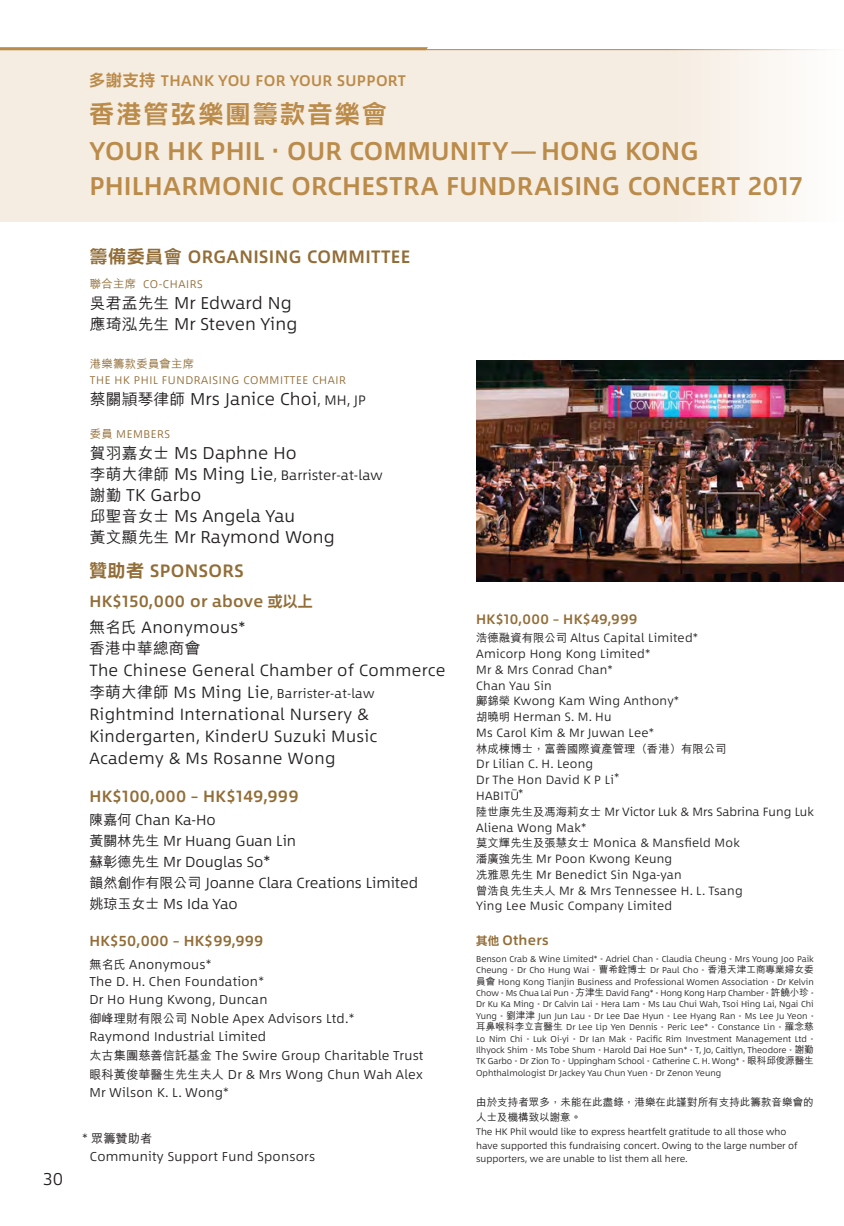
<style>
.page{position:relative;width:844px;height:1226px;background:#fff}
.page>*{position:absolute;margin:0;border:0;box-sizing:border-box;transform-origin:0 0}
.t1{font:500 26.25px/35px "Between 1";letter-spacing:.01em;color:#bb8b4a}
.t2{font:700 24.5px "Aktiv Hei Hant";letter-spacing:.115em;color:#bb8b4a}
.t3{font:500 18.38px "Between 1";letter-spacing:.02em;color:#926d37}
.t4{font:300 17.5px/21px "Between 1";letter-spacing:.01em;color:#231f20}
.t5{font:700 17.5px "Aktiv Hei Hant";color:#926d37}
.t6{font:300 16.62px/21.9px "Between 1";letter-spacing:.02em;color:#231f20}
.t7{font:500 16.62px/25.4px "Between 1";letter-spacing:.02em;color:#926d37}
.t8{font:500 15.75px "Between 1";letter-spacing:.02em;color:#bb8b4a}
.t9{font:500 15.75px "M Hei";letter-spacing:.01em;color:#231f20}
.t10{font:300 14.88px/21px "Between 1";color:#231f20}
.t11{font:500 14.88px "Between 1";letter-spacing:.02em;color:#926d37}
.t12{font:300 14px "Between 1";letter-spacing:.01em;color:#231f20}
.t13{font:500 14px "Between 1";letter-spacing:.02em;color:#926d37}
.t14{font:300 13.12px/17.5px "Between 1";letter-spacing:.02em;color:#231f20}
.t15{font:300 12.25px/15.8px "Between 1";letter-spacing:.02em;color:#231f20}
.t16{font:500 12.25px "M Hei";color:#231f20}
.t17{font:300 11.38px "Between 1";letter-spacing:.05em;color:#926d37}
.t18{font:500 11.38px "M Hei";color:#231f20}
.t19{font:500 11.38px "M Hei";letter-spacing:.02em;color:#926d37}
.t20{font:500 10.5px/14px "M Hei";letter-spacing:.005em;color:#231f20}
.t21{font:300 9.62px/13.1px "Between 1";color:#231f20}
.t22{font:300 8.75px/11.4px "Between 1";color:#231f20;text-align:justify}
.s1{font-family:"Aktiv Hei Hant";font-weight:700}
.s2{font-family:"Aktiv Hei Hant";font-weight:700;font-size:24.5px}
.s3{font-family:"Aktiv Hei Hant";font-weight:700;font-size:17.5px}
.s4{font-family:"M Hei";font-weight:500}
.s5{font-family:"M Hei";font-weight:500;font-size:15.75px}
.s6{font-family:"Noto Sans CJ Ktc";font-weight:600;font-size:15.75px}
.s7{font-size:14px}
.s8{font-size:17.5px}
.s9{font-family:"Between 1";font-weight:500;font-size:18.38px}
.s10{font-family:"Aktiv Hei Hant";font-weight:700;font-size:14.88px}
.s11{font-family:"M Hei";font-size:15.75px;color:#231f20}
.s12{font-weight:300;color:#231f20}
.s13{font-weight:400;font-size:15.75px;color:#231f20}
.s14{font-size:16.62px}
.s15{font-family:"M Hei";font-weight:500;font-size:14px}
.s16{font-weight:400;font-size:15.75px}
.s17{font-family:"Noto Sans CJ Ktc";font-weight:600;font-size:14px}
.s18{font-family:"M Hei";font-weight:500;font-size:12.25px}
.s19{font-family:"Between 1";font-weight:300;font-size:13.12px}
.s20{font-family:"M Hei";font-weight:500;font-size:11.38px}
.s21{font-family:"Aktiv Hei Hant";font-weight:700;font-size:11.38px}
.s22{color:#939598}
.s23{font-family:"M Hei";font-weight:500;font-size:9.62px}
</style>
<div class="page">
<svg style="left:511px;top:789px;width:6px;height:11px"></svg>
<img style="left:476px;top:360px;width:367px;height:221px">
<div style="left:0;top:50px;width:843px;height:172px;background:#f6ede2"></div>
<svg style="left:0;top:47px;width:428px;height:2px"></svg>
<hr style="left:0;top:49px;width:843px;height:1px;background:#bb8b4a">
<h3 class="t8" style="left:89px;top:71px;width:278px"><span class="s1">多謝支持</span> THANK YOU FOR YOUR SUPPO</h3>
<h3 class="t8" style="left:388px;top:71px;width:20px">RT</h3>
<h2 class="t2" style="left:89px;top:99px;width:298px">香港管弦樂團籌款音樂會</h2>
<h1 class="t1" style="left:89px;top:133px;width:714px">YOUR HK PHIL<span class="s2">．</span>OUR COMMUNITY— HO NG KONG<br>PHILHARMONIC ORCHESTRA FUNDRAISING CONCERT 2017</h1>
<h3 class="t4" style="left:43px;top:1167px;width:21px">30</h3>
<h3 class="t3" style="left:90px;top:245px;width:322px"><span class="s3">籌備委員會</span> ORGANISING COMMITTEE</h3>
<h3 class="t17" style="left:90px;top:276px;width:81px"><span class="s4">聯合主席</span> Co-chairs</h3>
<h3 class="t4" style="left:90px;top:292px;width:209px"><span class="s5">吳君孟先生</span> Mr Edward Ng<span class="s5">應琦泓先生</span> Mr Steven Ying</h3>
<h3 class="t19" style="left:90px;top:358px;width:106px">港樂籌款委員會主席</h3>
<h3 class="t17" style="left:90px;top:373px;width:58px">The HK Phil</h3>
<h3 class="t17" style="left:162px;top:373px;width:23px">Fundraising</h3>
<h3 class="t17" style="left:243px;top:373px;width:24px">Committee</h3>
<h3 class="t17" style="left:312px;top:373px;width:15px">Chair</h3>
<h3 class="t4" style="left:90px;top:388px;width:277px"><span class="s5">蔡關</span><span class="s6">頴</span><span class="s5">琴律師</span> Mrs Janice Choi<span class="s7">, MH, JP</span></h3>
<h3 class="t17" style="left:90px;top:427px;width:45px"><span class="s4">委員</span> Members</h3>
<h3 class="t4" style="left:90px;top:442px;width:208px"><span class="s5">賀羽嘉女士</span> Ms Daphne Ho</h3>
<h3 class="t12" style="left:90px;top:466px;width:294px"><span class="s5">李萌大律師</span> <span class="s8">Ms Ming Lie</span>, Barrister-at-law</h3>
<h3 class="t4" style="left:90px;top:484px;width:246px"><span class="s5">謝勤</span> TK Garbo<br><span class="s5">邱聖音女士</span> Ms Angela Yau<br><span class="s5">黃文顯先生</span> Mr Raymond Wong</h3>
<h3 class="t5" style="left:89px;top:560px;width:73px">贊助者 <span class="s9">SPO</span></h3>
<h3 class="t3" style="left:185px;top:559px;width:60px">NSORS</h3>
<h3 class="t7" style="left:89px;top:588px;width:225px">H K$150,000 OR ABOVE <span class="s10">或以上</span><span class="s11">無名氏</span> <span class="s12">Anonymous</span><span class="s13">*</span></h3>
<h3 class="t9" style="left:89px;top:640px;width:113px">香港中華總商會</h3>
<h3 class="t6" style="left:89px;top:659px;width:357px">The Chinese General Chamber of Commerce</h3>
<h3 class="t14" style="left:89px;top:684px;width:286px"><span class="s5">李萌大律師</span> <span class="s14">Ms Ming Lie</span>, Barrister-at-law</h3>
<h3 class="t6" style="left:89px;top:703px;width:289px">Rightmind International Nursery &amp;<br>Kindergarten, KinderU Suzuki Music<br>Academy &amp; Ms Rosanne Wong</h3>
<h3 class="t7" style="left:89px;top:783px;width:211px">H K$100,000 – H K$149,999</h3>
<h3 class="t10" style="left:89px;top:809px;width:330px"><span class="s15">陳嘉何</span> Chan Ka-Ho<br><span class="s15">黃關林先生</span> Mr Huang Guan Lin<br><span class="s15">蘇彰德先生</span> Mr Douglas So<span class="s16">*<br></span><span class="s15">韻然創作有限公司</span> Joanne Clara Creations Limited<span class="s15">姚</span><span class="s17">琼</span><span class="s15">玉女士</span> Ms Ida Yao</h3>
<h3 class="t11" style="left:89px;top:931px;width:175px">H K$50,000 – H K$99,999</h3>
<h3 class="t14" style="left:89px;top:955px;width:179px"><span class="s18">無名氏</span> Anonymous*<br>The D. H. Chen Foundation*<br>Dr Ho Hung Kwong, Duncan</h3>
<h3 class="t14" style="left:89px;top:1009px;width:267px"><span class="s18">御峰理財有限公司</span> Noble Apex Advisors Ltd.*<br>Raymond Industrial Limited</h3>
<h3 class="t14" style="left:89px;top:1045px;width:335px;line-height:19.2px"><span class="s18">太古集團慈善信託基金</span> The Swire Group Charitable Trust<span class="s18">眼科黃俊華醫生先生夫人</span> Dr &amp; Mrs Wong Chun Wah Alex</h3>
<h3 class="t14" style="left:89px;top:1082px;width:141px">Mr Wilson K. L. Wong*</h3>
<h3 class="t16" style="left:82px;top:1132px;width:72px"><span class="s19">*</span> 眾籌贊助者</h3>
<h3 class="t14" style="left:90px;top:1147px;width:227px">Community Support Fund Sponsors</h3>
<h3 class="t13" style="left:476px;top:610px;width:163px">H K$10,000 – H K$49,999</h3>
<h3 class="t15" style="left:476px;top:630px;width:223px"><span class="s20">浩德融資有限公司</span> Altus Capital Limited*<br>Amicorp Hong Kong Limited*<br>Mr &amp; Mrs Conrad Chan*<br>Chan Yau Sin<br><span class="s20">鄺錦榮</span> Kwong Kam Wing Anthony*<br><span class="s20">胡曉明</span> Herman S. M. Hu<br>Ms Carol Kim &amp; Mr Juwan Lee*</h3>
<h3 class="t18" style="left:476px;top:742px;width:252px">林成棟博士，富善國際資產管理（香港）有限公司</h3>
<p class="t15" style="left:476px;top:756px;width:339px">Dr Lilian C. H. Leong<br>Dr The Hon David K P Li*<br>HABIT *<br><span class="s20">陸世康先生及馮海莉女士</span> Mr Victor Luk &amp; Mrs Sabrina Fung Luk<br>Aliena Wong Mak*<br><span class="s20">莫文輝先生及張慧女士</span> Monica &amp; Mansfield Mok<br><span class="s20">潘廣強先生</span> Mr Poon Kwong Keung<br><span class="s20">冼雅恩先生</span> Mr Benedict Sin Nga-yan<br><span class="s20">曾浩良先生夫人</span> Mr &amp; Mrs Tennessee H. L. Tsang<br>Ying Lee Music Company Limited</p>
<h3 class="t13" style="left:476px;top:931px;width:74px"><span class="s21">其他</span> OTHERS</h3>
<p class="t22" style="left:476px;top:953px;width:339px">Benson Crab &amp; Wine Limited* <span class="s22">•</span> Adriel Chan <span class="s22">•</span> Claudia Cheung <span class="s22">•</span> Mrs Young Joo Paik Cheung <span class="s22">•</span> Dr Cho Hung Wai <span class="s22">•</span> <span class="s23">曹希銓博士</span> Dr Paul Cho <span class="s22">•</span> <span class="s23">香港天津工商專業婦女委員會</span> Hong Kong Tianjin Business and Professional Women Association <span class="s22">•</span> Dr Kelvin Chow <span class="s22">•</span> Ms Chua Lai Pun <span class="s22">•</span> <span class="s23">方津生</span> David Fang* <span class="s22">•</span> Hong Kong Harp Chamber <span class="s22">•</span> <span class="s23">許饒小珍</span> <span class="s22">• </span>Dr Ku Ka Ming <span class="s22">•</span> Dr Calvin Lai <span class="s22">•</span> Hera Lam <span class="s22">•</span> Ms Lau Chui Wah, Tsoi Hing Lai, Ngai Chi Yung <span class="s22">•</span> <span class="s23">劉津津</span> Jun Jun Lau <span class="s22">•</span> Dr Lee Dae Hyun <span class="s22">•</span> Lee Hyang Ran <span class="s22">•</span> Ms Lee Ju Yeon <span class="s22">•</span><span class="s23">耳鼻喉科李立言醫生</span> Dr Lee Lip Yen Dennis <span class="s22">•</span> Peric Lee* <span class="s22">•</span> Constance Lin <span class="s22">•</span> <span class="s23">羅念慈</span>Lo Nim Chi <span class="s22">•</span> Luk Oi-yi <span class="s22">•</span> Dr Ian Mak <span class="s22">•</span> Pacific Rim Investment Management Ltd <span class="s22">• </span>Ilhyock Shim <span class="s22">•</span> Ms Tobe Shum <span class="s22">•</span> Harold Dai Hoe Sun* <span class="s22">•</span> T, Jo, Caitlyn, Theodore <span class="s22">•</span> <span class="s23">謝勤</span>TK Garbo <span class="s22">•</span> Dr Zion To <span class="s22">•</span> U ppingham School <span class="s22">•</span> Catherine C. H. Wong* <span class="s22">•</span> <span class="s23">眼科邱俊源醫生</span>Ophthalmologist Dr Jackey Yau Chun Yuen <span class="s22">•</span> Dr Zenon Yeung</p>
<p class="t20" style="left:476px;top:1095px;width:339px">由於支持者眾多，未能在此盡錄，港樂在此謹對所有支持此籌款音樂會的人士及機構致以謝意。</p>
<p class="t21" style="left:476px;top:1125px;width:322px">The HK Phil would like to express heartfelt gratitude to all those who have supported this fundraising concert. Owing to the large number of supporters, we are unable to list them all here.</p>
</div>
